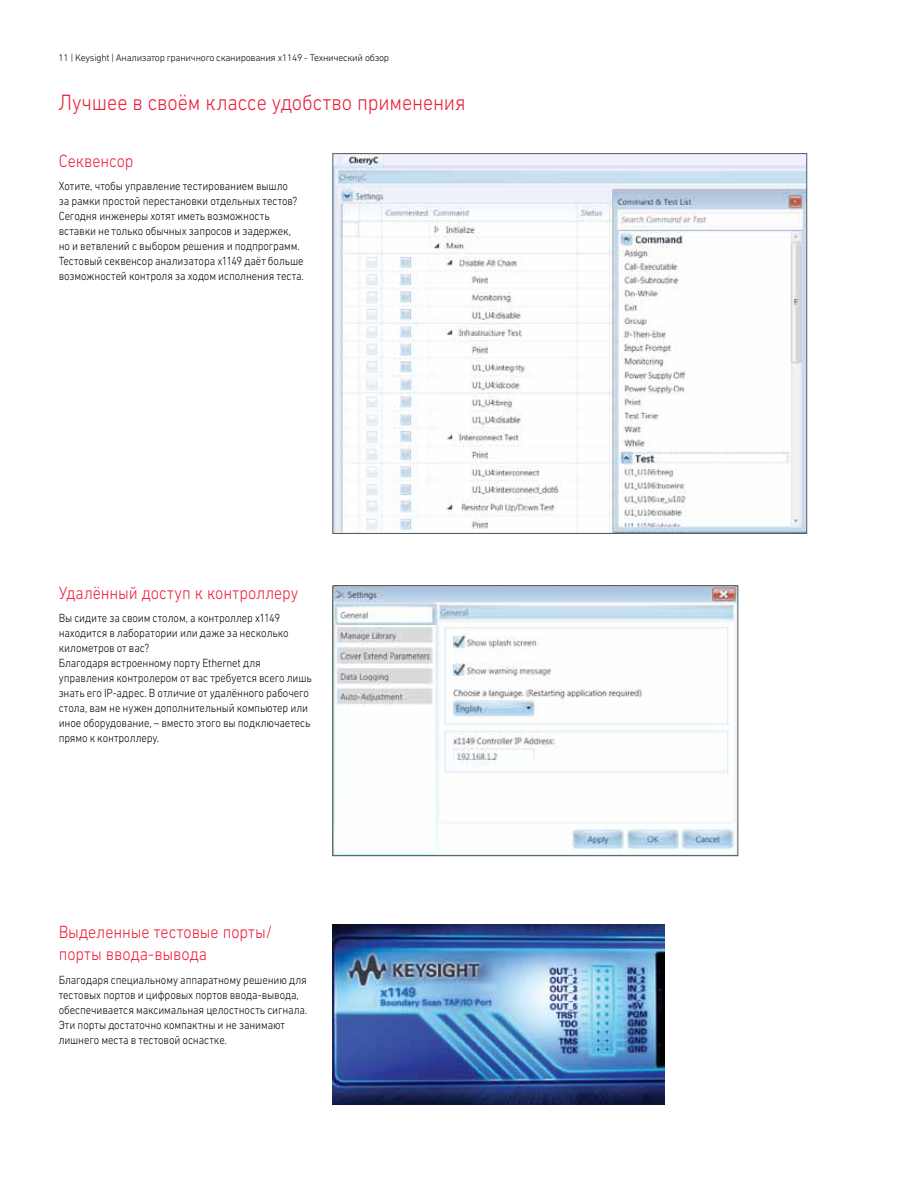
<style>
.page{position:relative;width:918px;height:1188px;background:#fff}
.page>*{position:absolute;margin:0;border:0;box-sizing:border-box;transform-origin:0 0}
.t1{font:300 22.5px "DIN Next CYR";letter-spacing:-.005em;color:#ed1b37;scale:.9 1}
.t2{font:300 18px/22.5px "DIN Next CYR";color:#ed1b37;scale:.9 1}
.t3{font:300 12px/15px "DIN Next CYR";letter-spacing:-.005em;color:#000;scale:.9 1}
.t4{font:300 9.9px "DIN Next CYR";letter-spacing:-.025em;color:#000}
</style>
<div class="page">
<img style="left:335px;top:155px;width:470px;height:377px">
<img style="left:335px;top:587px;width:401px;height:267px">
<div style="left:333px;top:585px;width:405px;height:271px;border:1px solid #58595b"></div>
<img style="left:333px;top:924px;width:331px;height:181px">
<p class="t4" style="left:59px;top:52px;width:332px">11 | Keysight | Анализатор граничного сканирования x1149 - Технический обзор</p>
<h1 class="t1" style="left:59px;top:90px;width:454px">Лучшее в своём классе удобство применения</h1>
<h2 class="t2" style="left:59px;top:149px;width:85px">Секвенсор</h2>
<p class="t3" style="left:59px;top:179px;width:274px">Хотите, чтобы управление тестированием вышло<br>за рамки простой перестановки отдельных тестов?<br>Сегодня инженеры хотят иметь возможность вставки не только обычных запросов и задержек, но и ветвлений с выбором решения и подпрограмм.<br>Тестовый секвенсор анализатора x1149 даёт больше возможностей контроля за ходом исполнения теста.</p>
<h2 class="t2" style="left:59px;top:581px;width:268px">Удалённый доступ к контроллеру</h2>
<p class="t3" style="left:59px;top:611px;width:283px">Вы сидите за своим столом, а контроллер x1149 находится в лаборатории или даже за несколько километров от вас?<br>Благодаря встроенному порту Ethernet для управления контролером от вас требуется всего лишь знать его IP-адрес. В отличие от удалённого рабочего стола, вам не нужен дополнительный компьютер или иное оборудование, – вместо этого вы подключаетесь прямо к контроллеру.</p>
<h2 class="t2" style="left:59px;top:920px;width:239px">Выделенные тестовые порты/ порты ввода-вывода</h2>
<p class="t3" style="left:59px;top:972px;width:278px">Благодаря специальному аппаратному решению для тестовых портов и цифровых портов ввода-вывода, обеспечивается максимальная целостность сигнала.<br>Эти порты достаточно компактны и не занимают лишнего места в тестовой оснастке.</p>
</div>
